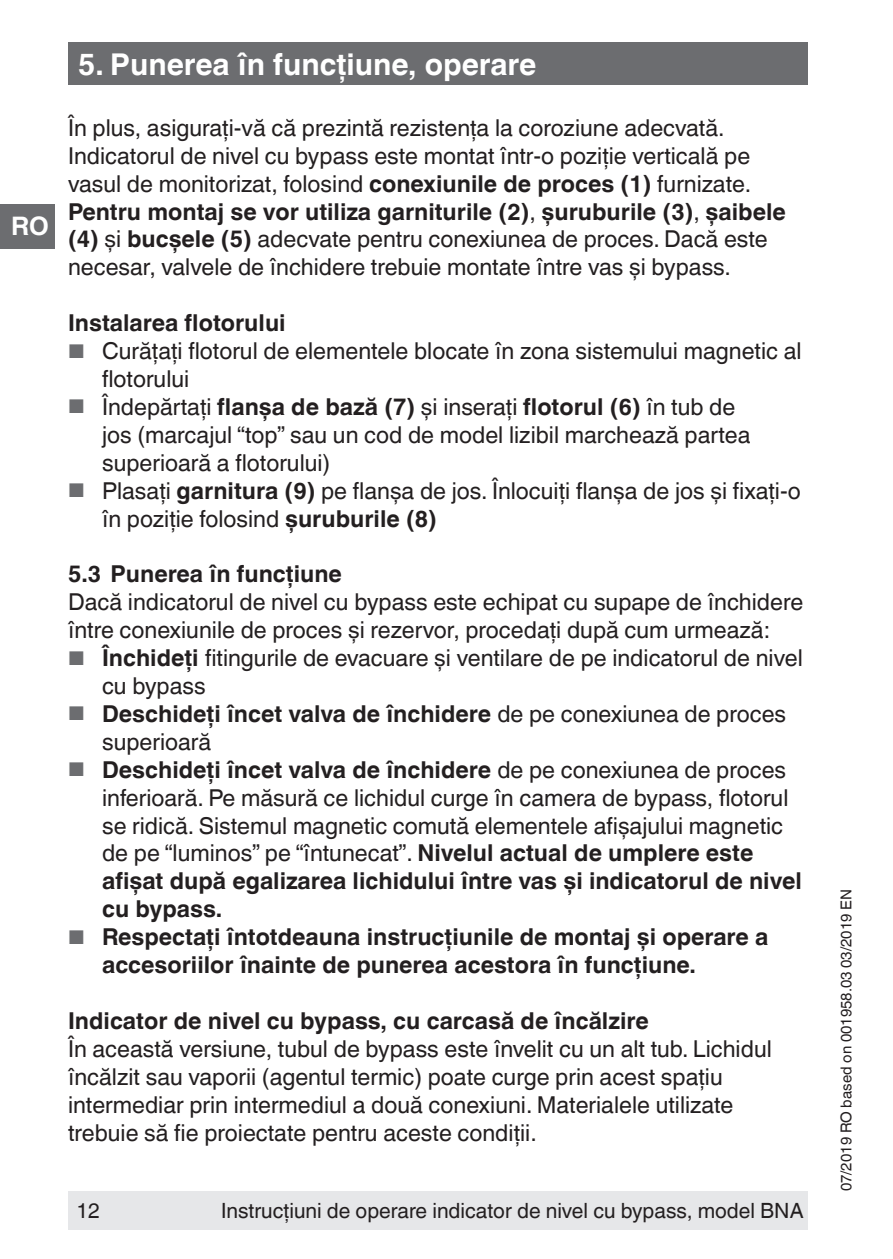
<style>
.page{position:relative;width:893px;height:1259px;background:#fff}
.page>*{position:absolute;margin:0;border:0;box-sizing:border-box;transform-origin:0 0}
.t1{font:700 30px "Helvetica World";color:#fff}
.t2{font:700 25.5px "Helvetica World";color:#fff}
.t3{font:23.4px/27.9px "Helvetica World";color:#231f20}
.t4{font:700 23.4px/27.9px "Helvetica World";color:#231f20}
.t5{font:21px "Helvetica World";color:#231f20}
.t6{font:15px "Helvetica World";color:#231f20}
.s1{font-weight:700}
.s2{font-size:19.8px;color:#6c6d70}
.s3{font-weight:400;font-size:19.8px;color:#6c6d70}
</style>
<div class="page">
<div style="left:68px;top:1191px;width:740px;height:38px;background:#e6e7e9"></div>
<div style="left:68px;top:43px;width:740px;height:42px;background:#6c6d70"></div>
<div style="left:0;top:204px;width:55px;height:44px;background:#6c6d70"></div>
<p class="t2" style="left:11px;top:212px;width:39px">RO</p>
<p class="t1" style="left:78px;top:47px;width:460px">5. Punerea în funcţiune, operare</p>
<p class="t3" style="left:68px;top:114px;width:719px">În plus, asigurați-vă că prezintă rezistența la coroziune adecvată.<br>Indicatorul de nivel cu bypass este montat într-o poziție verticală pe vasul de monitorizat, folosind <span class="s1">conexiunile de proces (1)</span> furnizate.<br><span class="s1">Pentru montaj se vor utiliza garniturile (2)</span>, <span class="s1">șuruburile (3)</span>, <span class="s1">șaibele (4)</span> și <span class="s1">bucșele (5)</span> adecvate pentru conexiunea de proces. Dacă este necesar, valvele de închidere trebuie montate între vas și bypass.</p>
<p class="t4" style="left:68px;top:309px;width:219px">Instalarea flotorului</p>
<p class="t3" style="left:102px;top:337px;width:701px;text-indent:-34px"><span class="s2">■</span> Curățați flotorul de elementele blocate în zona sistemului magnetic al flotorului</p>
<p class="t3" style="left:102px;top:393px;width:650px;text-indent:-34px"><span class="s2">■</span> Îndepărtați <span class="s1">flanșa de bază (7)</span> și inserați <span class="s1">flotorul (6)</span> în tub de jos (marcajul “top” sau un cod de model lizibil marchează partea superioară a flotorului)</p>
<p class="t3" style="left:102px;top:476px;width:700px;text-indent:-34px"><span class="s2">■</span> Plasați <span class="s1">garnitura (9)</span> pe flanșa de jos. Înlocuiți flanșa de jos și fixați-o în poziție folosind <span class="s1">șuruburile (8)</span></p>
<p class="t4" style="left:68px;top:560px;width:275px">5.3 Punerea în funcțiune</p>
<p class="t3" style="left:68px;top:588px;width:737px">Dacă indicatorul de nivel cu bypass este echipat cu supape de închidere între conexiunile de proces și rezervor, procedați după cum urmează:</p>
<p class="t3" style="left:102px;top:644px;width:702px;text-indent:-34px"><span class="s2">■</span> <span class="s1">Închideți</span> fitingurile de evacuare și ventilare de pe indicatorul de nivel cu bypass</p>
<p class="t3" style="left:102px;top:700px;width:686px;text-indent:-34px"><span class="s2">■</span> <span class="s1">Deschideți încet valva de închidere</span> de pe conexiunea de proces superioară</p>
<p class="t3" style="left:102px;top:755px;width:701px;text-indent:-34px"><span class="s2">■</span> <span class="s1">Deschideți încet valva de închidere</span> de pe conexiunea de proces inferioară. Pe măsură ce lichidul curge în camera de bypass, flotorul se ridică. Sistemul magnetic comută elementele afișajului magnetic de pe “luminos” pe “întunecat”. <span class="s1">Nivelul actual de umplere este afișat după egalizarea lichidului între vas și indicatorul de nivel cu bypass.</span></p>
<p class="t4" style="left:102px;top:923px;width:668px;text-indent:-34px"><span class="s3">■</span> Respectați întotdeauna instrucțiunile de montaj și operare a accesoriilor înainte de punerea acestora în funcțiune.</p>
<p class="t4" style="left:68px;top:1007px;width:582px">Indicator de nivel cu bypass, cu carcasă de încălzire</p>
<p class="t3" style="left:68px;top:1034px;width:705px">În această versiune, tubul de bypass este învelit cu un alt tub. Lichidul încălzit sau vaporii (agentul termic) poate curge prin acest spațiu intermediar prin intermediul a două conexiuni. Materialele utilizate trebuie să fie proiectate pentru aceste condiții.</p>
<p class="t5" style="left:77px;top:1198px;width:25px">12</p>
<p class="t5" style="left:221px;top:1198px;width:584px">Instrucțiuni de operare indicator de nivel cu bypass, model BNA</p>
<p class="t6" style="left:838px;top:1191px;width:303px;rotate:-90deg">07/2019 RO based on 001958.03 03/2019 EN</p>
</div>
